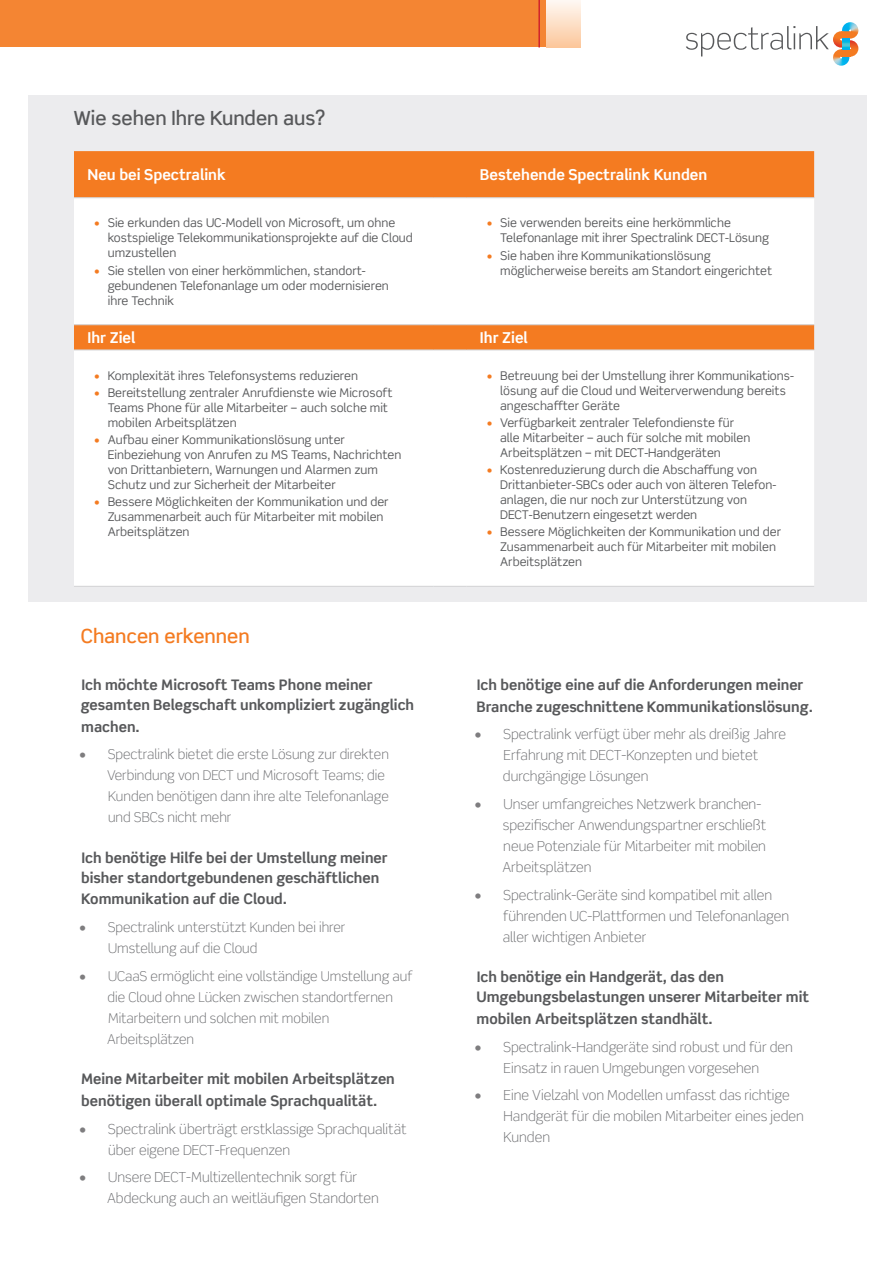
<style>
.page{position:relative;width:893px;height:1263px;background:#fff}
.page>*{position:absolute;margin:0;border:0;box-sizing:border-box;transform-origin:0 0}
.t1{font:500 19.5px "Scene Std";color:#57585a}
.t2{font:500 19.5px "Scene Std";color:#f47b21}
.Body{font:700 15px "Scene Std";color:#fff}
.Body-2{font:700 14.55px/20px "Scene Std";color:#57585a}
.t3{font:300 13.8px/21px "Scene Std";color:#6c6d70}
.t4{font:300 13.5px/21px "Scene Std";color:#6c6d70}
.t5{font:12px/15px "Scene Std";color:#57585a}
.s1{color:#f47b21}
.s2{font-weight:700;color:#7e7d7f}
</style>
<div class="page">
<div style="left:0;top:0;width:546px;height:47px;background:#f48533"></div>
<div style="left:546px;top:0;width:35px;height:47px;background:linear-gradient(to bottom,#fef8f4,#fcc79c)"></div>
<hr style="left:538px;top:0;width:2px;height:47px;background:#d1232a">
<img style="left:833px;top:58px;width:17px;height:8px">
<img style="left:843px;top:22px;width:16px;height:11px">
<svg style="left:686px;top:26px;width:172px;height:32px"></svg>
<div style="left:29px;top:95px;width:838px;height:507px;background:#ececee"></div>
<div style="left:74px;top:151px;width:740px;height:46px;background:#f47b21"></div>
<div style="left:74px;top:199px;width:740px;height:386px;background:#fff"></div>
<svg style="left:74px;top:325px;width:740px;height:25px;background:#f27d26"></svg>
<hr style="left:74px;top:197px;width:359px;height:1px;background:#d1d2d4">
<hr style="left:433px;top:197px;width:33px;height:1px;background:#d1d2d4">
<hr style="left:466px;top:197px;width:348px;height:1px;background:#d1d2d4">
<hr style="left:74px;top:324px;width:359px;height:1px;background:#d1d2d4">
<hr style="left:433px;top:324px;width:33px;height:1px;background:#d1d2d4">
<hr style="left:466px;top:324px;width:348px;height:1px;background:#d1d2d4">
<hr style="left:74px;top:350px;width:359px;height:1px;background:#d1d2d4">
<hr style="left:433px;top:350px;width:33px;height:1px;background:#d1d2d4">
<hr style="left:466px;top:350px;width:348px;height:1px;background:#d1d2d4">
<hr style="left:74px;top:586px;width:359px;height:1px;background:#d1d2d4">
<hr style="left:433px;top:586px;width:33px;height:1px;background:#d1d2d4">
<hr style="left:466px;top:586px;width:348px;height:1px;background:#d1d2d4">
<h3 class="t1" style="left:74px;top:106px;width:253px">Wie sehen Ihre Kunden aus?</h3>
<p class="Body" style="left:87px;top:166px;width:140px">Neu bei Spectralink</p>
<p class="Body" style="left:480px;top:166px;width:229px">Bestehende Spectralink Kunden</p>
<p class="t5" style="left:108px;top:215px;width:307px;text-indent:-13px"><span class="s1">•</span> Sie erkunden das UC‑Modell von Microsoft, um ohne kostspielige Telekommunikationsprojekte auf die Cloud umzustellen</p>
<p class="t5" style="left:108px;top:263px;width:283px;text-indent:-13px"><span class="s1">•</span> Sie stellen von einer herkömmlichen, standort&shy;gebundenen Telefonanlage um oder modernisieren ihre Technik</p>
<p class="t5" style="left:500px;top:215px;width:271px;text-indent:-14px"><span class="s1">•</span> Sie verwenden bereits eine herkömmliche<br>Telefonanlage mit ihrer Spectralink DECT‑Lösung</p>
<p class="t5" style="left:500px;top:248px;width:273px;text-indent:-14px"><span class="s1">•</span> Sie haben ihre Kommunikationslösung möglicherweise bereits am Standort eingerichtet</p>
<p class="Body" style="left:87px;top:328px;width:50px">Ihr Ziel</p>
<p class="Body" style="left:480px;top:328px;width:50px">Ihr Ziel</p>
<p class="t5" style="left:94px;top:368px;width:265px"><span class="s1">•</span> Komplexität ihres Telefonsystems reduzieren</p>
<p class="t5" style="left:108px;top:385px;width:286px;text-indent:-13px"><span class="s1">•</span> Bereitstellung zentraler Anrufdienste wie Microsoft<br>Teams Phone für alle Mitarbeiter – auch solche mit mobilen Arbeitsplätzen</p>
<p class="t5" style="left:108px;top:432px;width:295px;text-indent:-13px"><span class="s1">•</span> Aufbau einer Kommunikationslösung unter Einbeziehung von Anrufen zu MS Teams, Nachrichten von Drittanbietern, Warnungen und Alarmen zum Schutz und zur Sicherheit der Mitarbeiter</p>
<p class="t5" style="left:108px;top:494px;width:282px;text-indent:-13px"><span class="s1">•</span> Bessere Möglichkeiten der Kommunikation und der<br>Zusammenarbeit auch für Mitarbeiter mit mobilen<br>Arbeitsplätzen</p>
<p class="t5" style="left:500px;top:368px;width:295px;text-indent:-14px"><span class="s1">•</span> Betreuung bei der Umstellung ihrer Kommunikations&shy;lösung auf die Cloud und Weiterverwendung bereits angeschaffter Geräte</p>
<p class="t5" style="left:500px;top:415px;width:252px;text-indent:-14px"><span class="s1">•</span> Verfügbarkeit zentraler Telefondienste für alle Mitarbeiter – auch für solche mit mobilen<br>Arbeitsplätzen – mit DECT‑Handgeräten</p>
<p class="t5" style="left:500px;top:462px;width:277px;text-indent:-14px"><span class="s1">•</span> Kostenreduzierung durch die Abschaffung von Drittanbieter‑SBCs oder auch von älteren Telefon&shy;anlagen, die nur noch zur Unterstützung von DECT‑Benutzern eingesetzt werden</p>
<p class="t5" style="left:500px;top:524px;width:282px;text-indent:-14px"><span class="s1">•</span> Bessere Möglichkeiten der Kommunikation und der<br>Zusammenarbeit auch für Mitarbeiter mit mobilen<br>Arbeitsplätzen</p>
<h3 class="t2" style="left:81px;top:624px;width:170px">Chancen erkennen</h3>
<p class="Body-2" style="left:81px;top:675px;width:335px">Ich möchte Microsoft Teams Phone meiner gesamten Belegschaft unkompliziert zugänglich</p>
<p class="Body-2" style="left:81px;top:716px;width:60px">machen.</p>
<p class="t4" style="left:107px;top:744px;width:283px;text-indent:-27px"><span class="s2">•</span> Spectralink bietet die erste Lösung zur direkten Verbindung von DECT und Microsoft Teams; die Kunden benötigen dann ihre alte Telefonanlage und SBCs nicht mehr</p>
<p class="Body-2" style="left:81px;top:847px;width:308px">Ich benötige Hilfe bei der Umstellung meiner bisher standortgebundenen geschäftlichen</p>
<p class="Body-2" style="left:81px;top:889px;width:207px">Kommunikation auf die Cloud.</p>
<p class="t4" style="left:108px;top:917px;width:239px;text-indent:-29px"><span class="s2">•</span> Spectralink unterstützt Kunden bei ihrer<br>Umstellung auf die Cloud</p>
<p class="t4" style="left:107px;top:965px;width:307px;text-indent:-27px"><span class="s2">•</span> UCaaS ermöglicht eine vollständige Umstellung auf die Cloud ohne Lücken zwischen standortfernen Mitarbeitern und solchen mit mobilen Arbeitsplätzen</p>
<p class="Body-2" style="left:81px;top:1068px;width:315px;line-height:21.8px">Meine Mitarbeiter mit mobilen Arbeitsplätzen benötigen überall optimale Sprachqualität.</p>
<p class="t3" style="left:108px;top:1118px;width:300px;text-indent:-28px"><span class="s2">•</span> Spectralink überträgt erstklassige Sprachqualität über eigene DECT‑Frequenzen</p>
<p class="t3" style="left:107px;top:1167px;width:273px;text-indent:-27px"><span class="s2">•</span> Unsere DECT‑Multizellentechnik sorgt für<br>Abdeckung auch an weitläufigen Standorten</p>
<p class="Body-2" style="left:477px;top:674px;width:338px;line-height:21.8px">Ich benötige eine auf die Anforderungen meiner<br>Branche zugeschnittene Kommunikationslösung.</p>
<p class="t3" style="left:503px;top:724px;width:285px;text-indent:-28px"><span class="s2">•</span> Spectralink verfügt über mehr als dreißig Jahre<br>Erfahrung mit DECT‑Konzepten und bietet durchgängige Lösungen</p>
<p class="t3" style="left:502px;top:794px;width:265px;text-indent:-27px"><span class="s2">•</span> Unser umfangreiches Netzwerk branchen&shy;spezifischer Anwendungspartner erschließt neue Potenziale für Mitarbeiter mit mobilen Arbeitsplätzen</p>
<p class="t3" style="left:503px;top:885px;width:288px;text-indent:-28px"><span class="s2">•</span> Spectralink-Geräte sind kompatibel mit allen führenden UC‑Plattformen und Telefonanlagen aller wichtigen Anbieter</p>
<p class="Body-2" style="left:476px;top:967px;width:334px">Ich benötige ein Handgerät, das den<br>Umgebungsbelastungen unserer Mitarbeiter mit</p>
<p class="Body-2" style="left:477px;top:1008px;width:238px">mobilen Arbeitsplätzen standhält.</p>
<p class="t3" style="left:475px;top:1036px;width:320px;text-align:center"><span class="s2">•</span> Spectralink-Handgeräte sind robust und für den<br>Einsatz in rauen Umgebungen vorgesehen</p>
<p class="t3" style="left:504px;top:1085px;width:302px;text-indent:-29px"><span class="s2">•</span> Eine Vielzahl von Modellen umfasst das richtige<br>Handgerät für die mobilen Mitarbeiter eines jeden<br>Kunden</p>
</div>
